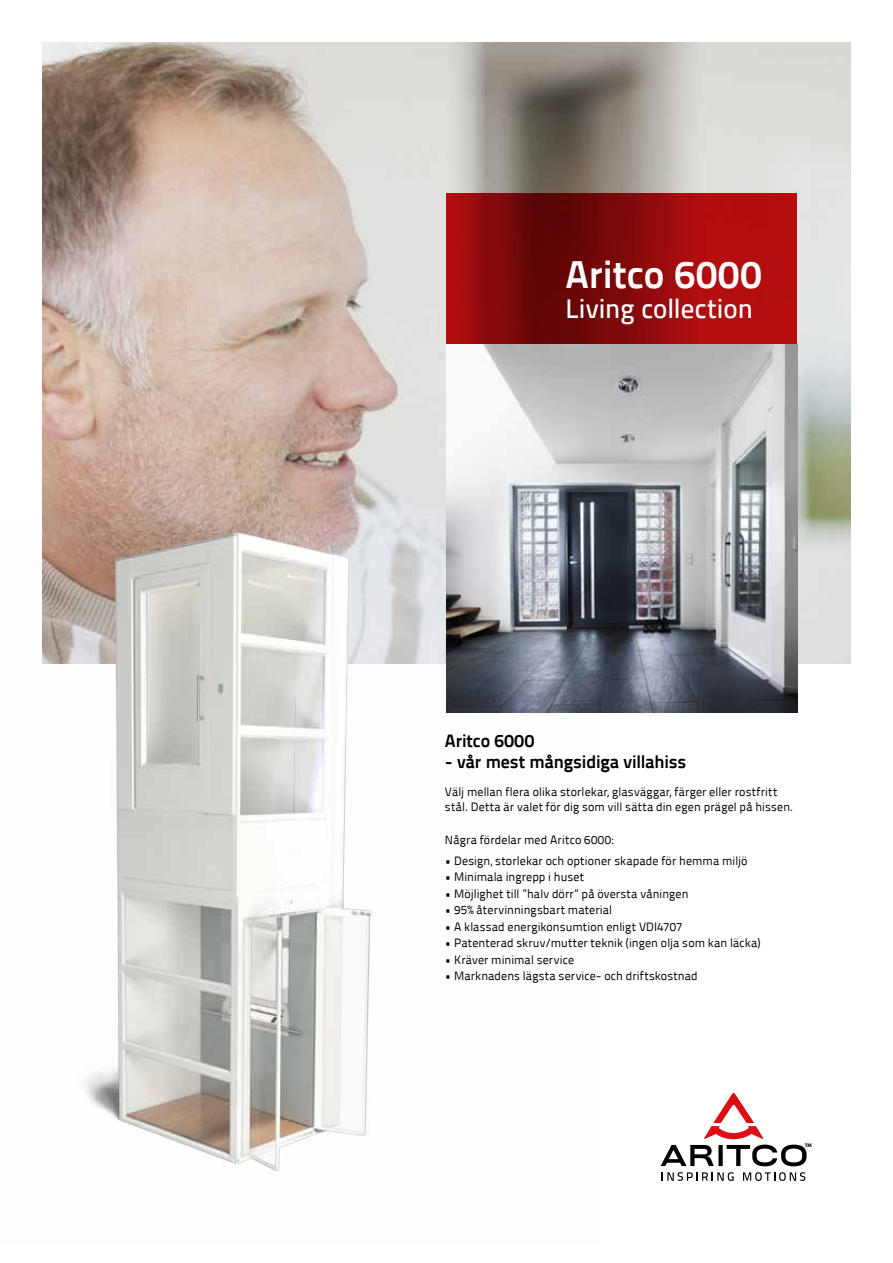
<style>
.page{position:relative;width:893px;height:1263px;background:#fff}
.page>*{position:absolute;margin:0;border:0;box-sizing:border-box;transform-origin:0 0}
.t1{font:700 39px "Titillium Text 22 L";letter-spacing:.005em;color:#fff}
.t2{font:500 27px "Titillium Text 22 L";color:#fff}
.t3{font:700 18px "Titillium Text 22 L";letter-spacing:-.005em;color:#000}
.t4{font:12px/15px "Titillium Text 22 L";letter-spacing:.01em;color:#000}
.t5{font:700 5.1px "Myriad";color:#000}
</style>
<div class="page">
<img style="left:43px;top:43px;width:807px;height:620px">
<svg style="left:446px;top:193px;width:351px;height:152px"></svg>
<img style="left:446px;top:345px;width:351px;height:367px">
<svg style="left:661px;top:1093px;width:145px;height:73px"></svg>
<svg style="left:662px;top:1172px;width:72px;height:9px"></svg>
<svg style="left:743px;top:1172px;width:62px;height:9px"></svg>
<img style="left:42px;top:519px;width:558px;height:652px">
<svg style="left:333px;top:917px;width:33px;height:215px"></svg>
<svg style="left:253px;top:1146px;width:22px;height:20px"></svg>
<h1 class="t1" style="left:565px;top:244px;width:197px">Aritco 6000</h1>
<h2 class="t2" style="left:565px;top:288px;width:189px">Living collection</h2>
<h3 class="t3" style="left:445px;top:727px;width:91px">Aritco 6000</h3>
<h3 class="t3" style="left:445px;top:748px;width:243px">- vår mest mångsidiga villahiss</h3>
<p class="t4" style="left:445px;top:783px;width:350px">Välj mellan flera olika storlekar, glasväggar, färger eller rostfritt stål. Detta är valet för dig som vill sätta din egen prägel på hissen.</p>
<p class="t4" style="left:445px;top:831px;width:170px">Några fördelar med Aritco 6000:</p>
<p class="t4" style="left:445px;top:852px;width:304px">• Design, storlekar och optioner skapade för hemma miljö</p>
<p class="t4" style="left:445px;top:869px;width:141px">• Minimala ingrepp i huset</p>
<p class="t4" style="left:445px;top:885px;width:245px">• Möjlighet till ”halv dörr” på översta våningen</p>
<p class="t4" style="left:445px;top:902px;width:169px">• 95% återvinningsbart material</p>
<p class="t4" style="left:445px;top:918px;width:239px">• A klassad energikonsumtion enligt VDI4707</p>
<p class="t4" style="left:445px;top:935px;width:317px">• Patenterad skruv/mutter teknik (ingen olja som kan läcka)</p>
<p class="t4" style="left:445px;top:951px;width:131px">• Kräver minimal service</p>
<p class="t4" style="left:445px;top:968px;width:254px">• Marknadens lägsta service- och driftskostnad</p>
<p class="t5" style="left:805px;top:1142px;width:9px">TM</p>
</div>
